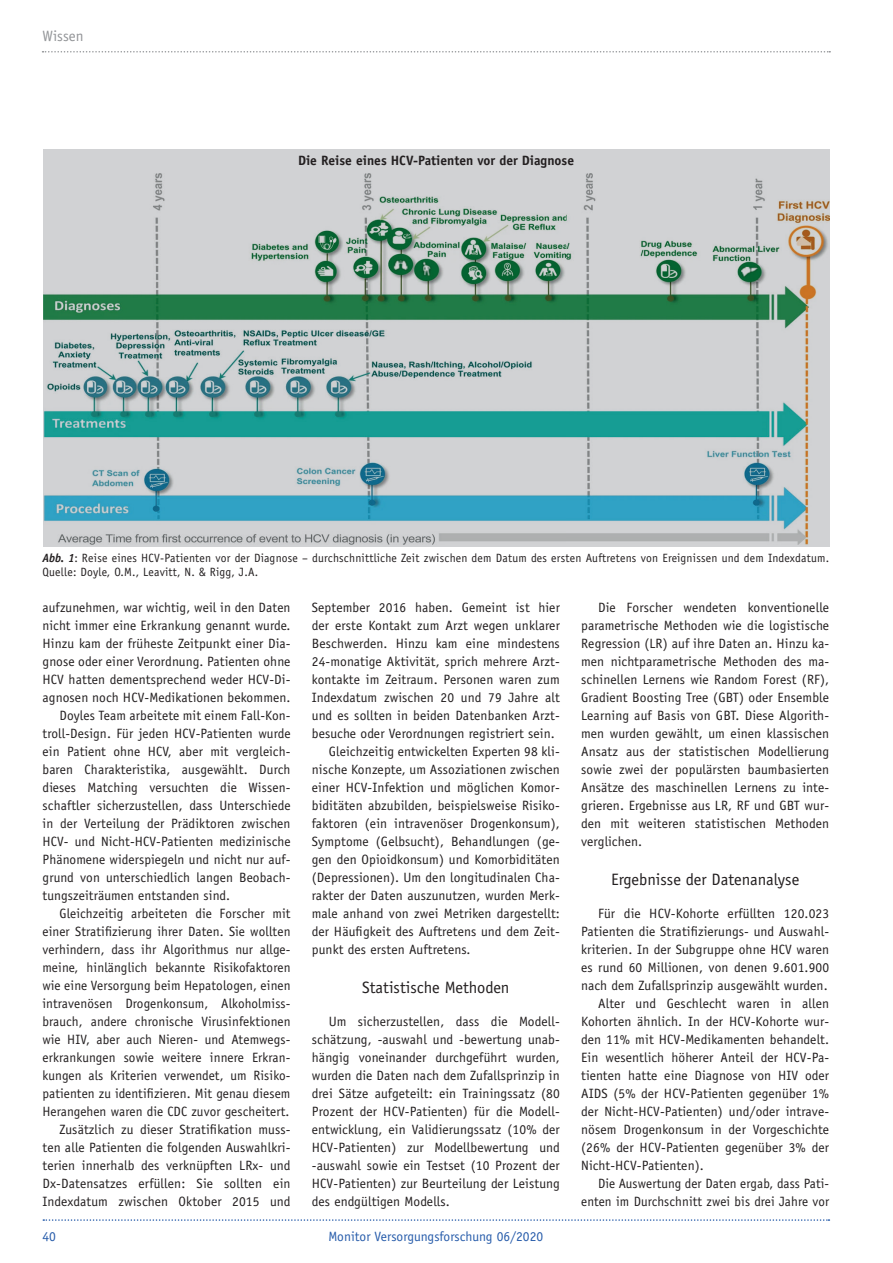
<style>
.page{position:relative;width:893px;height:1263px;background:#fff}
.page>*{position:absolute;margin:0;border:0;box-sizing:border-box;transform-origin:0 0}
.t1{font:16.5px "Officina Sans";color:#231f20}
.t2{font:15px "Officina Sans";color:#939598}
.t3{font:13.5px/18px "Officina Sans";letter-spacing:.01em;color:#231f20;text-align:justify}
.t4{font:700 13.5px "Officina Sans";color:#231f20}
.t5{font:13.5px "Officina Sans";color:#275caa}
.t6{font:12px/14.4px "Officina Sans";letter-spacing:.02em;color:#231f20}
.s1{font-weight:700;font-style:italic}
</style>
<div class="page">
<svg style="left:43px;top:51px;width:787px;height:2px"></svg>
<svg style="left:43px;top:1219px;width:786px;height:2px"></svg>
<div style="left:43px;top:149px;width:786px;height:397px;background:#d1d2d4"></div>
<img style="left:44px;top:174px;width:785px;height:370px">
<p class="t2" style="left:43px;top:27px;width:43px">Wissen</p>
<p class="t4" style="left:298px;top:152px;width:278px">Die Reise eines HCV-Patienten vor der Diagnose</p>
<p class="t6" style="left:43px;top:550px;width:788px"><span class="s1">Abb. 1</span>: Reise eines HCV-Patienten vor der Diagnose – durchschnittliche Zeit zwischen dem Datum des ersten Auftretens von Ereignissen und dem Indexdatum.<br>Quelle: Doyle, O.M., Leavitt, N. &amp; Rigg, J.A.</p>
<p class="t3" style="left:43px;top:598px;width:250px">aufzunehmen, war wichtig, weil in den Daten</p>
<p class="t3" style="left:43px;top:616px;width:250px">nicht immer eine Erkrankung genannt wurde.</p>
<p class="t3" style="left:43px;top:634px;width:250px">Hinzu kam der früheste Zeitpunkt einer Dia-</p>
<p class="t3" style="left:43px;top:652px;width:250px">gnose oder einer Verordnung. Patienten ohne</p>
<p class="t3" style="left:43px;top:670px;width:250px">HCV hatten dementsprechend weder HCV-Di-</p>
<p class="t3" style="left:43px;top:688px;width:250px">agnosen noch HCV-Medikationen bekommen.</p>
<p class="t3" style="left:60px;top:706px;width:233px">Doyles Team arbeitete mit einem Fall-Kon-</p>
<p class="t3" style="left:43px;top:724px;width:250px">troll-Design. Für jeden HCV-Patienten wurde</p>
<p class="t3" style="left:43px;top:742px;width:250px">ein Patient ohne HCV, aber mit vergleich-</p>
<p class="t3" style="left:43px;top:760px;width:250px">baren Charakteristika, ausgewählt. Durch</p>
<p class="t3" style="left:43px;top:778px;width:250px">dieses Matching versuchten die Wissen-</p>
<p class="t3" style="left:43px;top:796px;width:250px">schaftler sicherzustellen, dass Unterschiede</p>
<p class="t3" style="left:43px;top:814px;width:250px">in der Verteilung der Prädiktoren zwischen</p>
<p class="t3" style="left:43px;top:832px;width:250px">HCV- und Nicht-HCV-Patienten medizinische</p>
<p class="t3" style="left:43px;top:850px;width:250px">Phänomene widerspiegeln und nicht nur auf-</p>
<p class="t3" style="left:43px;top:868px;width:250px">grund von unterschiedlich langen Beobach-</p>
<p class="t3" style="left:43px;top:886px;width:189px">tungszeiträumen entstanden sind.</p>
<p class="t3" style="left:60px;top:904px;width:233px">Gleichzeitig arbeiteten die Forscher mit</p>
<p class="t3" style="left:43px;top:922px;width:250px">einer Stratifizierung ihrer Daten. Sie wollten</p>
<p class="t3" style="left:43px;top:940px;width:250px">verhindern, dass ihr Algorithmus nur allge-</p>
<p class="t3" style="left:43px;top:958px;width:250px">meine, hinlänglich bekannte Risikofaktoren</p>
<p class="t3" style="left:43px;top:976px;width:250px">wie eine Versorgung beim Hepatologen, einen</p>
<p class="t3" style="left:43px;top:994px;width:250px">intravenösen Drogenkonsum, Alkoholmiss-</p>
<p class="t3" style="left:43px;top:1012px;width:250px">brauch, andere chronische Virusinfektionen</p>
<p class="t3" style="left:43px;top:1030px;width:250px">wie HIV, aber auch Nieren- und Atemwegs-</p>
<p class="t3" style="left:43px;top:1048px;width:250px">erkrankungen sowie weitere innere Erkran-</p>
<p class="t3" style="left:43px;top:1066px;width:250px">kungen als Kriterien verwendet, um Risiko-</p>
<p class="t3" style="left:43px;top:1084px;width:250px">patienten zu identifizieren. Mit genau diesem</p>
<p class="t3" style="left:43px;top:1102px;width:248px">Herangehen waren die CDC zuvor gescheitert.</p>
<p class="t3" style="left:60px;top:1120px;width:233px">Zusätzlich zu dieser Stratifikation muss-</p>
<p class="t3" style="left:43px;top:1138px;width:250px">ten alle Patienten die folgenden Auswahlkri-</p>
<p class="t3" style="left:43px;top:1156px;width:250px">terien innerhalb des verknüpften LRx- und</p>
<p class="t3" style="left:43px;top:1174px;width:250px">Dx-Datensatzes erfüllen: Sie sollten ein</p>
<p class="t3" style="left:43px;top:1192px;width:250px">Indexdatum zwischen Oktober 2015 und</p>
<p class="t3" style="left:312px;top:598px;width:250px">September 2016 haben. Gemeint ist hier</p>
<p class="t3" style="left:312px;top:616px;width:250px">der erste Kontakt zum Arzt wegen unklarer</p>
<p class="t3" style="left:312px;top:634px;width:250px">Beschwerden. Hinzu kam eine mindestens</p>
<p class="t3" style="left:312px;top:652px;width:250px">24-monatige Aktivität, sprich mehrere Arzt-</p>
<p class="t3" style="left:312px;top:670px;width:250px">kontakte im Zeitraum. Personen waren zum</p>
<p class="t3" style="left:312px;top:688px;width:250px">Indexdatum zwischen 20 und 79 Jahre alt</p>
<p class="t3" style="left:312px;top:706px;width:250px">und es sollten in beiden Datenbanken Arzt-</p>
<p class="t3" style="left:312px;top:724px;width:245px">besuche oder Verordnungen registriert sein.</p>
<p class="t3" style="left:329px;top:742px;width:233px">Gleichzeitig entwickelten Experten 98 kli-</p>
<p class="t3" style="left:312px;top:760px;width:250px">nische Konzepte, um Assoziationen zwischen</p>
<p class="t3" style="left:312px;top:778px;width:250px">einer HCV-Infektion und möglichen Komor-</p>
<p class="t3" style="left:312px;top:796px;width:250px">biditäten abzubilden, beispielsweise Risiko-</p>
<p class="t3" style="left:312px;top:814px;width:250px">faktoren (ein intravenöser Drogenkonsum),</p>
<p class="t3" style="left:312px;top:832px;width:250px">Symptome (Gelbsucht), Behandlungen (ge-</p>
<p class="t3" style="left:312px;top:850px;width:250px">gen den Opioidkonsum) und Komorbiditäten</p>
<p class="t3" style="left:312px;top:868px;width:250px">(Depressionen). Um den longitudinalen Cha-</p>
<p class="t3" style="left:312px;top:886px;width:250px">rakter der Daten auszunutzen, wurden Merk-</p>
<p class="t3" style="left:312px;top:904px;width:250px">male anhand von zwei Metriken dargestellt:</p>
<p class="t3" style="left:312px;top:922px;width:250px">der Häufigkeit des Auftretens und dem Zeit-</p>
<p class="t3" style="left:312px;top:940px;width:160px">punkt des ersten Auftretens.</p>
<p class="t1" style="left:362px;top:978px;width:149px">Statistische Methoden</p>
<p class="t3" style="left:312px;top:1012px;width:250px;text-indent:17px">Um sicherzustellen, dass die Modell&shy;schätzung, -auswahl und -bewertung unab&shy;hängig voneinander durchgeführt wurden, wurden die Daten nach dem Zufallsprinzip in drei Sätze aufgeteilt: ein Trainingssatz (80<br>Prozent der HCV-Patienten) für die Modell&shy;entwicklung, ein Validierungssatz (10% der HCV-Patienten) zur Modellbewertung und -auswahl sowie ein Testset (10 Prozent der HCV-Patienten) zur Beurteilung der Leistung des endgültigen Modells.</p>
<p class="t5" style="left:43px;top:1228px;width:15px">40</p>
<p class="t5" style="left:329px;top:1228px;width:216px">Monitor Versorgungsforschung 06/2020</p>
<p class="t3" style="left:581px;top:598px;width:250px;text-indent:17px">Die Forscher wendeten konventionelle parametrische Methoden wie die logistische Regression (LR) auf ihre Daten an. Hinzu ka&shy;men nichtparametrische Methoden des ma&shy;schinellen Lernens wie Random Forest (RF), Gradient Boosting Tree (GBT) oder Ensemble Learning auf Basis von GBT. Diese Algorith&shy;men wurden gewählt, um einen klassischen Ansatz aus der statistischen Modellierung sowie zwei der populärsten baumbasierten Ansätze des maschinellen Lernens zu inte&shy;grieren. Ergebnisse aus LR, RF und GBT wur&shy;den mit weiteren statistischen Methoden verglichen.</p>
<p class="t1" style="left:611px;top:870px;width:190px">Ergebnisse der Datenanalyse</p>
<p class="t3" style="left:598px;top:904px;width:233px">Für die HCV-Kohorte erfüllten 120.023</p>
<p class="t3" style="left:581px;top:922px;width:250px">Patienten die Stratifizierungs- und Auswahl-</p>
<p class="t3" style="left:581px;top:940px;width:250px">kriterien. In der Subgruppe ohne HCV waren</p>
<p class="t3" style="left:581px;top:958px;width:250px">es rund 60 Millionen, von denen 9.601.900</p>
<p class="t3" style="left:581px;top:976px;width:248px">nach dem Zufallsprinzip ausgewählt wurden.</p>
<p class="t3" style="left:598px;top:994px;width:233px">Alter und Geschlecht waren in allen</p>
<p class="t3" style="left:581px;top:1012px;width:250px">Kohorten ähnlich. In der HCV-Kohorte wur-</p>
<p class="t3" style="left:581px;top:1030px;width:250px">den 11% mit HCV-Medikamenten behandelt.</p>
<p class="t3" style="left:581px;top:1048px;width:250px">Ein wesentlich höherer Anteil der HCV-Pa-</p>
<p class="t3" style="left:581px;top:1066px;width:250px">tienten hatte eine Diagnose von HIV oder</p>
<p class="t3" style="left:581px;top:1084px;width:250px">AIDS (5% der HCV-Patienten gegenüber 1%</p>
<p class="t3" style="left:581px;top:1102px;width:250px">der Nicht-HCV-Patienten) und/oder intrave-</p>
<p class="t3" style="left:581px;top:1120px;width:250px">nösem Drogenkonsum in der Vorgeschichte</p>
<p class="t3" style="left:581px;top:1138px;width:250px">(26% der HCV-Patienten gegenüber 3% der</p>
<p class="t3" style="left:581px;top:1156px;width:124px">Nicht-HCV-Patienten).</p>
<p class="t3" style="left:598px;top:1174px;width:233px">Die Auswertung der Daten ergab, dass Pati-</p>
<p class="t3" style="left:581px;top:1192px;width:250px">enten im Durchschnitt zwei bis drei Jahre vor</p>
</div>
